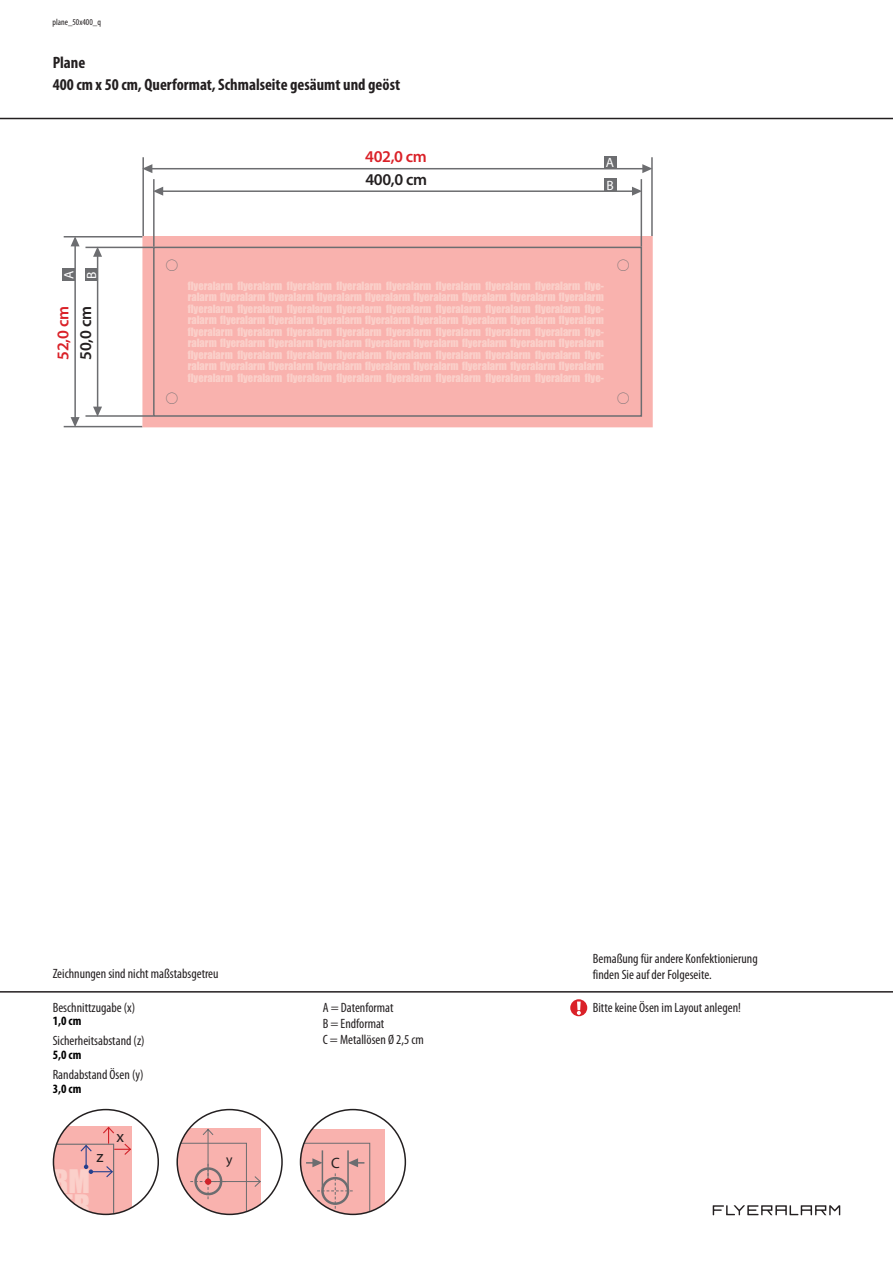
<style>
.page{position:relative;width:893px;height:1263px;background:#fff}
.page>*{position:absolute;margin:0;border:0;box-sizing:border-box;transform-origin:0 0}
.t1{font:30px "Impact";color:#fbd0ca}
.t2{font:700 condensed 16.5px "Myriad Pro";color:#231f20}
.t3{font:600 16.5px "Myriad Pro";letter-spacing:-.02em;color:#231f20}
.t4{font:600 16.5px "Myriad Pro";letter-spacing:-.02em;color:#da2128}
.t5{font:16.5px "Myriad Pro";color:#231f20}
.t6{font:15px "Myriad Pro";color:#231f20}
.t7{font:13.65px "Myriad Pro";color:#231f20}
.t8{font:condensed 13.5px/16.2px "Myriad Pro";color:#231f20}
.t9{font:13.5px/22.5px "Myriad Pro";color:#fff}
.t10{font:700 condensed 12.75px "Myriad Pro";color:#000}
.t11{font:10.5px/11.6px "Impact";color:#fbd0ca;text-align:justify}
.t12{font:condensed 9px "Myriad Pro";color:#231f20}
</style>
<div class="page">
<hr style="left:0;top:118px;width:893px;height:1px;background:#231f20">
<hr style="left:0;top:991px;width:893px;height:1px;background:#231f20">
<div style="left:570px;top:999px;width:17px;height:17px;background:#da2128;border-radius:50%"></div>
<svg style="left:577px;top:1001px;width:4px;height:14px"></svg>
<svg style="left:53px;top:1126px;width:79px;height:88px;background:#eeb2b0"></svg>
<div style="left:53px;top:1109px;width:106px;height:106px;border:2px solid #231f20;border-radius:50%"></div>
<svg style="left:177px;top:1128px;width:85px;height:86px;background:#ebb2af"></svg>
<div style="left:205px;top:1178px;width:6px;height:7px;background:#d1232a;border-radius:50%"></div>
<div style="left:176px;top:1109px;width:107px;height:106px;border:2px solid #231f20;border-radius:50%"></div>
<svg style="left:303px;top:1129px;width:81px;height:84px;background:#f2b1ad"></svg>
<svg style="left:301px;top:1143px;width:69px;height:71px;background:#e5afac"></svg>
<div style="left:300px;top:1109px;width:106px;height:106px;border:2px solid #231f20;border-radius:50%"></div>
<svg style="left:713px;top:1205px;width:127px;height:10px"></svg>
<hr style="left:97px;top:256px;width:1px;height:152px;background:#6c6d70">
<svg style="left:93px;top:407px;width:9px;height:8px"></svg>
<svg style="left:93px;top:248px;width:9px;height:9px"></svg>
<hr style="left:162px;top:190px;width:471px;height:2px;background:#6c6d70">
<svg style="left:155px;top:187px;width:8px;height:9px"></svg>
<svg style="left:632px;top:187px;width:9px;height:9px"></svg>
<hr style="left:74px;top:245px;width:2px;height:173px;background:#6c6d70">
<svg style="left:71px;top:417px;width:9px;height:9px"></svg>
<svg style="left:71px;top:237px;width:9px;height:9px"></svg>
<hr style="left:151px;top:168px;width:492px;height:1px;background:#6c6d70">
<svg style="left:144px;top:164px;width:8px;height:9px"></svg>
<svg style="left:642px;top:164px;width:9px;height:9px"></svg>
<hr style="left:64px;top:426px;width:78px;height:1px;background:#6c6d70">
<hr style="left:651px;top:157px;width:2px;height:79px;background:#6c6d70">
<svg style="left:142px;top:236px;width:511px;height:191px;background:#f7b1ad"></svg>
<div style="left:153px;top:247px;width:489px;height:170px;background:#f9b2ae;border:2px solid #6c6d70"></div>
<hr style="left:85px;top:415px;width:68px;height:2px;background:#6c6d70">
<hr style="left:142px;top:157px;width:2px;height:79px;background:#6c6d70">
<hr style="left:153px;top:179px;width:2px;height:68px;background:#6c6d70">
<hr style="left:641px;top:179px;width:1px;height:68px;background:#6c6d70">
<hr style="left:85px;top:247px;width:68px;height:1px;background:#6c6d70">
<hr style="left:64px;top:236px;width:78px;height:1px;background:#6c6d70">
<div style="left:604px;top:156px;width:12px;height:13px;background:#6c6d70"></div>
<div style="left:604px;top:178px;width:13px;height:13px;background:#6c6d70"></div>
<div style="left:63px;top:268px;width:12px;height:13px;background:#6c6d70"></div>
<div style="left:85px;top:268px;width:13px;height:13px;background:#6c6d70"></div>
<p class="t12" style="left:52px;top:16px;width:50px">plane_50x400_q</p>
<h2 class="t2" style="left:53px;top:52px;width:34px">Plane</h2>
<h2 class="t2" style="left:53px;top:74px;width:349px">400 cm x 50 cm, Querformat, Schmalseite gesäumt und geöst</h2>
<h2 class="t4" style="left:365px;top:146px;width:63px">402,0 cm</h2>
<p class="t9" style="left:58px;top:279px;width:10px;rotate:-90deg">A<br>B</p>
<h2 class="t3" style="left:365px;top:169px;width:63px">400,0 cm</h2>
<p class="t9" style="left:606px;top:151px;width:10px">A<br>B</p>
<h2 class="t4" style="left:53px;top:360px;width:55px;rotate:-90deg">52,0 cm</h2>
<h2 class="t3" style="left:75px;top:360px;width:55px;rotate:-90deg">50,0 cm</h2>
<p class="t11" style="left:188px;top:279px;width:418px">flyeralarm flyeralarm flyeralarm flyeralarm flyeralarm flyeralarm flyeralarm flyeralarm flye&shy;ralarm flyeralarm flyeralarm flyeralarm flyeralarm flyeralarm flyeralarm flyeralarm flyeralarm flyeralarm flyeralarm flyeralarm flyeralarm flyeralarm flyeralarm flyeralarm flyeralarm flye&shy;ralarm flyeralarm flyeralarm flyeralarm flyeralarm flyeralarm flyeralarm flyeralarm flyeralarm flyeralarm flyeralarm flyeralarm flyeralarm flyeralarm flyeralarm flyeralarm flyeralarm flye&shy;ralarm flyeralarm flyeralarm flyeralarm flyeralarm flyeralarm flyeralarm flyeralarm flyeralarm flyeralarm flyeralarm flyeralarm flyeralarm flyeralarm flyeralarm flyeralarm flyeralarm flye&shy;ralarm flyeralarm flyeralarm flyeralarm flyeralarm flyeralarm flyeralarm flyeralarm flyeralarm flyeralarm flyeralarm flyeralarm flyeralarm flyeralarm flyeralarm flyeralarm flyeralarm flye-</p>
<p class="t8" style="left:53px;top:965px;width:167px">Zeichnungen sind nicht maßstabsgetreu</p>
<p class="t8" style="left:53px;top:999px;width:84px">Beschnittzugabe (x)</p>
<p class="t8" style="left:53px;top:1032px;width:93px">Sicherheitsabstand (z)</p>
<p class="t8" style="left:53px;top:1066px;width:92px">Randabstand Ösen (y)</p>
<p class="t10" style="left:53px;top:1013px;width:30px">1,0 cm</p>
<p class="t10" style="left:53px;top:1047px;width:30px">5,0 cm</p>
<p class="t10" style="left:53px;top:1081px;width:30px">3,0 cm</p>
<h2 class="t5" style="left:116px;top:1126px;width:9px">x</h2>
<p class="t8" style="left:593px;top:950px;width:166px">Bemaßung für andere Konfektionierung finden Sie auf der Folgeseite.</p>
<p class="t8" style="left:323px;top:999px;width:103px">A = Datenformat<br>B = Endformat<br>C = Metallösen Ø 2,5 cm</p>
<p class="t8" style="left:593px;top:999px;width:150px">Bitte keine Ösen im Layout anlegen!</p>
<h1 class="t1" style="left:37px;top:1158px;width:54px">ARM</h1>
<h2 class="t5" style="left:97px;top:1146px;width:9px">z</h2>
<h3 class="t7" style="left:226px;top:1151px;width:8px">y</h3>
<h3 class="t6" style="left:331px;top:1153px;width:10px">C</h3>
</div>
